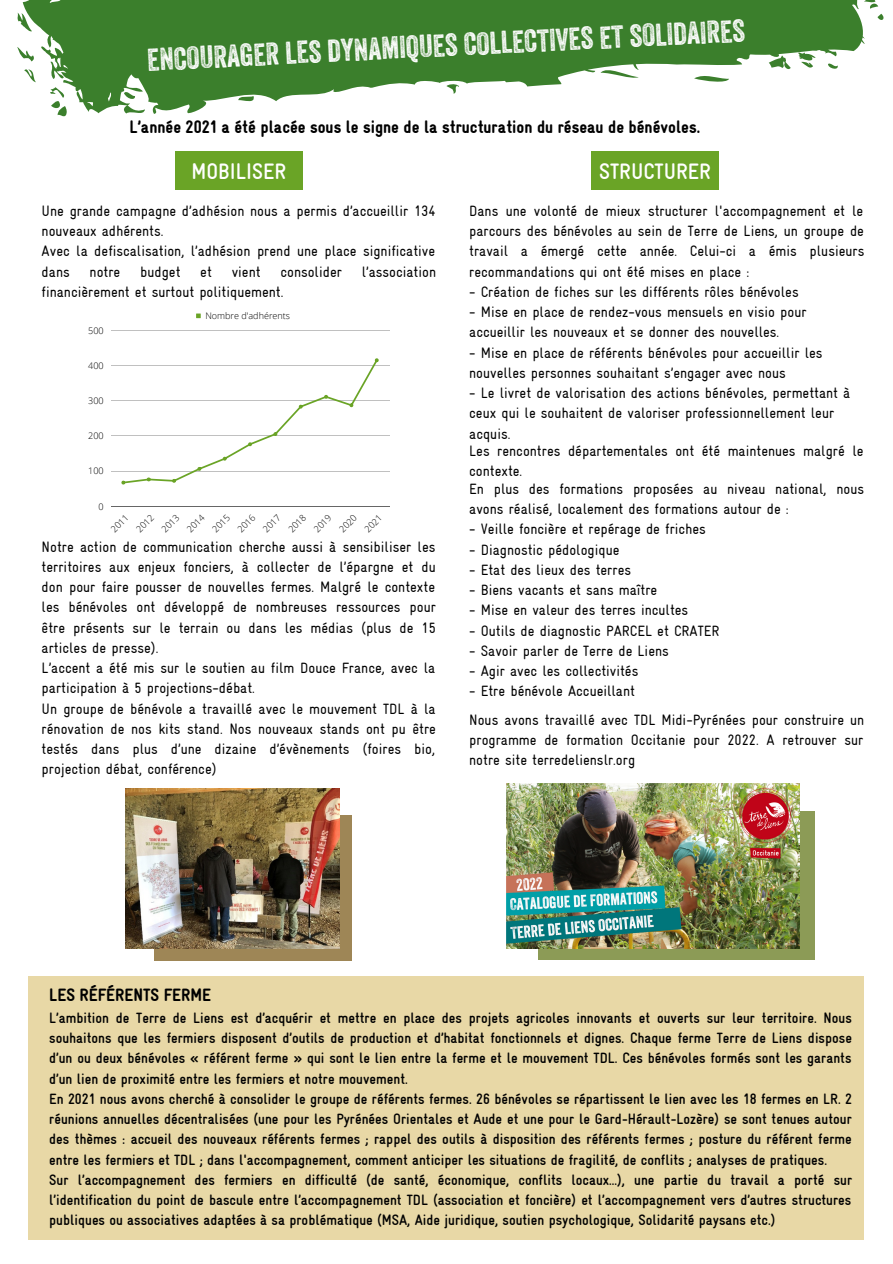
<style>
.page{position:relative;width:893px;height:1264px;background:#fff}
.page>*{position:absolute;margin:0;border:0;box-sizing:border-box;transform-origin:0 0}
.t1{font:30.75px "Veneer Three";color:#fff}
.t2{font:700 condensed 22.5px "Gravur";color:#fff}
.t3{font:900 condensed 18px "Gravur";color:#000}
.t4{font:condensed 15px/20.2px "Gravur";color:#000}
.t5{font:700 condensed 15px/20.2px "Gravur";color:#000}
.t6{font:300 9px "Open Sans";color:#000}
</style>
<div class="page">
<div style="left:175px;top:151px;width:127px;height:39px;background:#6aa426"></div>
<div style="left:591px;top:151px;width:127px;height:39px;background:#6aa426"></div>
<svg style="left:196px;top:313px;width:5px;height:5px"></svg>
<hr style="left:111px;top:330px;width:278px;height:1px;background:#000">
<hr style="left:111px;top:365px;width:278px;height:1px;background:#000">
<hr style="left:111px;top:400px;width:278px;height:1px;background:#000">
<hr style="left:111px;top:435px;width:278px;height:1px;background:#000">
<hr style="left:111px;top:471px;width:278px;height:1px;background:#000">
<hr style="left:111px;top:506px;width:278px;height:1px;background:#000">
<svg style="left:121px;top:358px;width:257px;height:126px"></svg>
<div style="left:154px;top:815px;width:198px;height:145px;background:#9e8656"></div>
<img style="left:126px;top:788px;width:213px;height:160px">
<div style="left:538px;top:811px;width:276px;height:149px;background:#8c9b56"></div>
<img style="left:506px;top:783px;width:293px;height:165px">
<svg style="left:17px;top:0;width:867px;height:117px;fill:#3b7f2c"></svg>
<div style="left:29px;top:976px;width:835px;height:263px;background:#e8d8a6"></div>
<h1 class="t1" style="left:147px;top:50px;width:599px;rotate:-3deg">encourager les dynamiques collectives et solidaires</h1>
<p class="t3" style="left:130px;top:117px;width:572px">L’année 2021 a été placée sous le signe de la structuration du réseau de bénévoles.</p>
<h2 class="t2" style="left:191px;top:159px;width:96px">MOBILISER</h2>
<h2 class="t2" style="left:599px;top:159px;width:113px">STRUCTURER</h2>
<p class="t4" style="left:42px;top:200px;width:395px">Une grande campagne d’adhésion nous a permis d’accueillir 134 nouveaux adhérents.<br>Avec la defiscalisation, l’adhésion prend une place significative dans</p>
<p class="t4" style="left:90px;top:261px;width:32px">notre</p>
<p class="t4" style="left:140px;top:261px;width:42px">budget</p>
<p class="t4" style="left:200px;top:261px;width:13px">et</p>
<p class="t4" style="left:232px;top:261px;width:30px">vient</p>
<p class="t4" style="left:280px;top:261px;width:63px">consolider</p>
<p class="t4" style="left:362px;top:261px;width:76px">l’association</p>
<p class="t4" style="left:42px;top:281px;width:243px">financièrement et surtout politiquement.</p>
<p class="t6" style="left:88px;top:324px;width:17px">500</p>
<p class="t6" style="left:88px;top:359px;width:17px">400</p>
<p class="t6" style="left:88px;top:394px;width:17px">300</p>
<p class="t6" style="left:88px;top:429px;width:17px">200</p>
<p class="t6" style="left:88px;top:465px;width:17px">100</p>
<p class="t6" style="left:99px;top:500px;width:7px">0</p>
<p class="t6" style="left:205px;top:310px;width:86px">Nombre d'adhérents</p>
<p class="t6" style="left:108px;top:526px;width:22px;rotate:-45deg">2011</p>
<p class="t6" style="left:133px;top:526px;width:22px;rotate:-45deg">2012</p>
<p class="t6" style="left:159px;top:526px;width:22px;rotate:-45deg">2013</p>
<p class="t6" style="left:184px;top:526px;width:22px;rotate:-45deg">2014</p>
<p class="t6" style="left:209px;top:526px;width:22px;rotate:-45deg">2015</p>
<p class="t6" style="left:235px;top:526px;width:22px;rotate:-45deg">2016</p>
<p class="t6" style="left:260px;top:526px;width:22px;rotate:-45deg">2017</p>
<p class="t6" style="left:285px;top:526px;width:22px;rotate:-45deg">2018</p>
<p class="t6" style="left:311px;top:526px;width:22px;rotate:-45deg">2019</p>
<p class="t6" style="left:336px;top:526px;width:22px;rotate:-45deg">2020</p>
<p class="t6" style="left:361px;top:526px;width:22px;rotate:-45deg">2021</p>
<p class="t4" style="left:42px;top:536px;width:396px">Notre action de communication cherche aussi à sensibiliser les territoires aux enjeux fonciers, à collecter de l’épargne et du don pour faire pousser de nouvelles fermes. Malgré le contexte les bénévoles ont développé de nombreuses ressources pour être présents sur le terrain ou dans les médias (plus de 15 articles de presse).<br>L’accent a été mis sur le soutien au film Douce France, avec la participation à 5 projections-débat.<br>Un groupe de bénévole a travaillé avec le mouvement TDL à la rénovation de nos kits stand. Nos nouveaux stands ont pu être testés dans plus d’une dizaine d’évènements (foires bio, projection débat, conférence)</p>
<p class="t4" style="left:469px;top:200px;width:396px;text-align:justify">Dans une volonté de mieux structurer l'accompagnement et le parcours des bénévoles au sein de Terre de Liens, un groupe de travail a émergé cette année. Celui-ci a émis plusieurs recommandations qui ont été mises en place :</p>
<p class="t4" style="left:469px;top:281px;width:331px">- Création de fiches sur les différents rôles bénévoles</p>
<p class="t4" style="left:469px;top:302px;width:339px">- Mise en place de rendez-vous mensuels en visio pour accueillir les nouveaux et se donner des nouvelles.</p>
<p class="t4" style="left:469px;top:342px;width:355px">- Mise en place de référents bénévoles pour accueillir les nouvelles personnes souhaitant s’engager avec nous</p>
<p class="t4" style="left:469px;top:383px;width:382px">- Le livret de valorisation des actions bénévoles, permettant à ceux qui le souhaitent de valoriser professionnellement leur acquis.</p>
<p class="t4" style="left:469px;top:440px;width:396px">Les rencontres départementales ont été maintenues malgré le contexte.</p>
<p class="t4" style="left:469px;top:478px;width:396px">En plus des formations proposées au niveau national, nous avons réalisé, localement des formations autour de :</p>
<p class="t4" style="left:469px;top:519px;width:238px">- Veille foncière et repérage de friches</p>
<p class="t4" style="left:469px;top:539px;width:152px">- Diagnostic pédologique</p>
<p class="t4" style="left:469px;top:559px;width:163px">- Etat des lieux des terres</p>
<p class="t4" style="left:469px;top:580px;width:190px">- Biens vacants et sans maître</p>
<p class="t4" style="left:469px;top:600px;width:220px">- Mise en valeur des terres incultes</p>
<p class="t4" style="left:469px;top:620px;width:252px">- Outils de diagnostic PARCEL et CRATER</p>
<p class="t4" style="left:469px;top:640px;width:201px">- Savoir parler de Terre de Liens</p>
<p class="t4" style="left:469px;top:660px;width:171px">- Agir avec les collectivités</p>
<p class="t4" style="left:469px;top:677px;width:396px;line-height:28.5px">- Etre bénévole Accueillant<br>Nous avons travaillé avec TDL Midi-Pyrénées pour construire un</p>
<p class="t4" style="left:469px;top:729px;width:395px">programme de formation Occitanie pour 2022. A retrouver sur notre site terredelienslr.org</p>
<p class="t3" style="left:49px;top:985px;width:163px">LES RÉFÉRENTS FERME</p>
<p class="t5" style="left:49px;top:1007px;width:804px">L’ambition de Terre de Liens est d’acquérir et mettre en place des projets agricoles innovants et ouverts sur leur territoire. Nous souhaitons que les fermiers disposent d’outils de production et d’habitat fonctionnels et dignes. Chaque ferme Terre de Liens dispose d’un ou deux bénévoles « référent ferme » qui sont le lien entre la ferme et le mouvement TDL. Ces bénévoles formés sont les garants d’un lien de proximité entre les fermiers et notre mouvement.<br>En 2021 nous avons cherché à consolider le groupe de référents fermes. 26 bénévoles se répartissent le lien avec les 18 fermes en LR. 2 réunions annuelles décentralisées (une pour les Pyrénées Orientales et Aude et une pour le Gard-Hérault-Lozère) se sont tenues autour des thèmes : accueil des nouveaux référents fermes ; rappel des outils à disposition des référents fermes ; posture du référent ferme entre les fermiers et TDL ; dans l'accompagnement, comment anticiper les situations de fragilité, de conflits ; analyses de pratiques.<br>Sur l’accompagnement des fermiers en difficulté (de santé, économique, conflits locaux…), une partie du travail a porté sur l’identification du point de bascule entre l’accompagnement TDL (association et foncière) et l’accompagnement vers d’autres structures publiques ou associatives adaptées à sa problématique (MSA, Aide juridique, soutien psychologique, Solidarité paysans etc.)</p>
</div>
